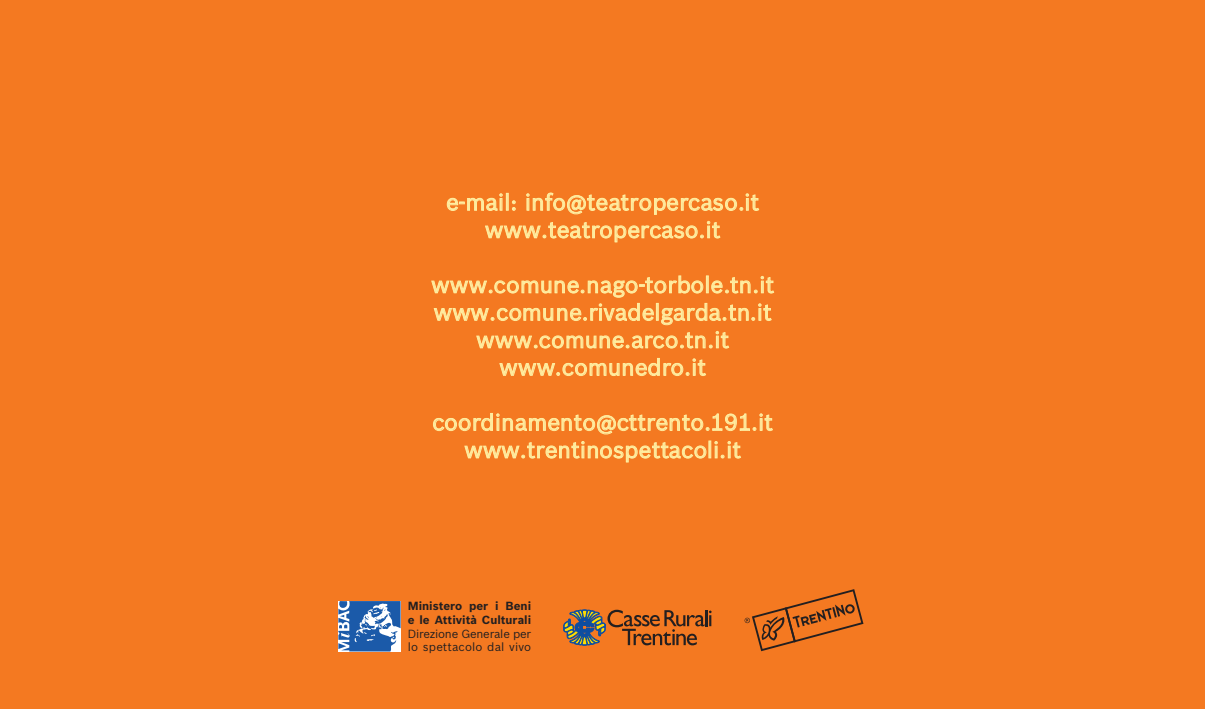
<style>
.page{position:relative;width:1205px;height:709px;background:#f47921}
.page>*{position:absolute;margin:0;border:0;box-sizing:border-box;transform-origin:0 0}
.t1{font:22.5px/27.5px "Bosch Sans";color:#ffeda0;text-align:center}
.t2{font:11.5px/13px "Bosch Sans";letter-spacing:-.015em;color:#231f20}
.t3{font:700 11.5px/13px "Bosch Sans";color:#231f20}
</style>
<div class="page">
<svg style="left:338px;top:601px;width:63px;height:50px"></svg>
<svg style="left:563px;top:609px;width:148px;height:37px"></svg>
<svg style="left:744px;top:589px;width:119px;height:62px"></svg>
<p class="t1" style="left:446px;top:189px;width:315px">e-mail: info@teatropercaso.it www.teatropercaso.it</p>
<p class="t1" style="left:431px;top:271px;width:345px">www.comune.nago-torbole.tn.it www.comune.rivadelgarda.tn.it www.comune.arco.tn.it www.comunedro.it</p>
<p class="t1" style="left:432px;top:409px;width:342px">coordinamento@cttrento.191.it www.trentinospettacoli.it</p>
<p class="t3" style="left:408px;top:600px;width:125px">Ministero per i Beni e le Attività Culturali</p>
<p class="t2" style="left:408px;top:627px;width:125px">Direzione Generale per lo spettacolo dal vivo</p>
</div>
